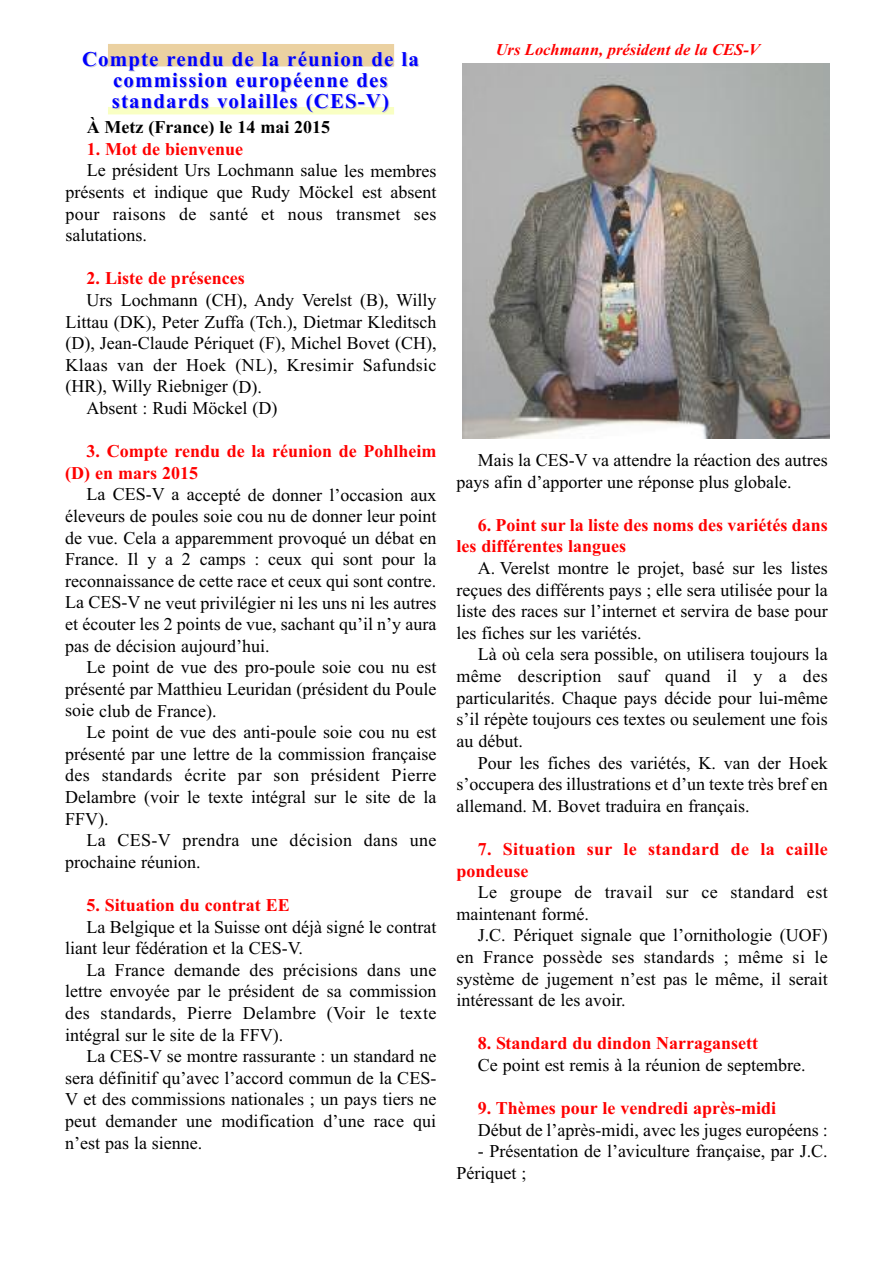
<style>
.page{position:relative;width:893px;height:1263px;background:#fff}
.page>*{position:absolute;margin:0;border:0;box-sizing:border-box;transform-origin:0 0}
.t1{font:700 21px/21px "Times";letter-spacing:.05em;color:#00f;text-align:center}
.t2{font:18px/21.6px "Times";color:#000;text-align:justify}
.t3{font:700 18px/21.6px "Times";color:#f00}
.t4{font:18px/21.6px "Times";letter-spacing:.02em;color:#000}
.t5{font:700 18px/21.6px "Times";letter-spacing:.02em;color:#f00}
.t6{font:700 18px "Times";color:#000}
.t7{font:italic 700 16.5px "Times";color:#f00}
</style>
<div class="page">
<div style="left:108px;top:44px;width:286px;height:23px;background:#ebd1a1"></div>
<div style="left:108px;top:107px;width:286px;height:8px;background:#f9ffc3"></div>
<img style="left:463px;top:64px;width:366px;height:375px">
<p class="t1" style="left:82px;top:48px;width:338px">Compte rendu de la réunion de la commission européenne des standards volailles (CES-V)</p>
<p class="t6" style="left:87px;top:117px;width:245px">À Metz (France) le 14 mai 2015</p>
<p class="t3" style="left:87px;top:138px;width:158px">1. Mot de bienvenue</p>
<p class="t2" style="left:65px;top:159px;width:373px;text-indent:21px">Le président Urs Lochmann salue les membres présents et indique que Rudy Möckel est absent pour raisons de santé et nous transmet ses salutations.</p>
<p class="t3" style="left:87px;top:267px;width:160px">2. Liste de présences</p>
<p class="t2" style="left:87px;top:289px;width:351px">Urs Lochmann (CH), Andy Verelst (B), Willy</p>
<p class="t2" style="left:65px;top:311px;width:373px">Littau (DK), Peter Zuffa (Tch.), Dietmar Kleditsch</p>
<p class="t2" style="left:65px;top:332px;width:373px">(D), Jean-Claude Périquet (F), Michel Bovet (CH),</p>
<p class="t4" style="left:65px;top:354px;width:373px">Klaas van der Hoek (NL), Kresimir Safundsic</p>
<p class="t2" style="left:65px;top:375px;width:198px">(HR), Willy Riebniger (D).</p>
<p class="t2" style="left:87px;top:397px;width:192px">Absent : Rudi Möckel (D)</p>
<p class="t3" style="left:65px;top:440px;width:373px;text-indent:21px">3. Compte rendu de la réunion de Pohlheim (D) en mars 2015</p>
<p class="t2" style="left:65px;top:483px;width:373px;text-indent:21px">La CES-V a accepté de donner l’occasion aux éleveurs de poules soie cou nu de donner leur point de vue. Cela a apparemment provoqué un débat en France. Il y a 2 camps : ceux qui sont pour la reconnaissance de cette race et ceux qui sont contre.<br>La CES-V ne veut privilégier ni les uns ni les autres et écouter les 2 points de vue, sachant qu’il n’y aura pas de décision aujourd’hui.</p>
<p class="t2" style="left:65px;top:656px;width:373px;text-indent:21px">Le point de vue des pro-poule soie cou nu est présenté par Matthieu Leuridan (président du Poule soie club de France).</p>
<p class="t2" style="left:65px;top:721px;width:373px;text-indent:21px">Le point de vue des anti-poule soie cou nu est présenté par une lettre de la commission française des standards écrite par son président Pierre Delambre (voir le texte intégral sur le site de la FFV).</p>
<p class="t4" style="left:65px;top:829px;width:373px;text-indent:21px">La CES-V prendra une décision dans une prochaine réunion.</p>
<p class="t3" style="left:86px;top:894px;width:205px">5. Situation du contrat EE</p>
<p class="t2" style="left:65px;top:915px;width:373px;text-indent:21px">La Belgique et la Suisse ont déjà signé le contrat liant leur fédération et la CES-V.</p>
<p class="t2" style="left:65px;top:959px;width:373px;text-indent:21px">La France demande des précisions dans une lettre envoyée par le président de sa commission des standards, Pierre Delambre (Voir le texte intégral sur le site de la FFV).</p>
<p class="t2" style="left:65px;top:1045px;width:373px;text-indent:21px">La CES-V se montre rassurante : un standard ne sera définitif qu’avec l’accord commun de la CES-V et des commissions nationales ; un pays tiers ne peut demander une modification d’une race qui n’est pas la sienne.</p>
<p class="t7" style="left:496px;top:40px;width:266px">Urs Lochmann, président de la CES-V</p>
<p class="t2" style="left:456px;top:449px;width:373px;text-indent:21px">Mais la CES-V va attendre la réaction des autres pays afin d’apporter une réponse plus globale.</p>
<p class="t3" style="left:456px;top:514px;width:373px;text-indent:21px">6. Point sur la liste des noms des variétés dans les différentes langues</p>
<p class="t2" style="left:456px;top:557px;width:373px;text-indent:21px">A. Verelst montre le projet, basé sur les listes reçues des différents pays ; elle sera utilisée pour la liste des races sur l’internet et servira de base pour les fiches sur les variétés.</p>
<p class="t2" style="left:456px;top:643px;width:373px;text-indent:21px">Là où cela sera possible, on utilisera toujours la même description sauf quand il y a des particularités. Chaque pays décide pour lui-même s’il répète toujours ces textes ou seulement une fois au début.</p>
<p class="t2" style="left:456px;top:751px;width:373px;text-indent:21px">Pour les fiches des variétés, K. van der Hoek s’occupera des illustrations et d’un texte très bref en allemand. M. Bovet traduira en français.</p>
<p class="t5" style="left:456px;top:838px;width:373px;text-indent:21px">7. Situation sur le standard de la caille pondeuse</p>
<p class="t4" style="left:456px;top:881px;width:373px;text-indent:21px">Le groupe de travail sur ce standard est maintenant formé.</p>
<p class="t2" style="left:456px;top:924px;width:373px;text-indent:21px">J.C. Périquet signale que l’ornithologie (UOF) en France possède ses standards ; même si le système de jugement n’est pas le même, il serait intéressant de les avoir.</p>
<p class="t3" style="left:478px;top:1032px;width:282px">8. Standard du dindon Narragansett</p>
<p class="t2" style="left:478px;top:1054px;width:330px">Ce point est remis à la réunion de septembre.</p>
<p class="t3" style="left:478px;top:1097px;width:300px">9. Thèmes pour le vendredi après-midi</p>
<p class="t2" style="left:478px;top:1119px;width:351px">Début de l’après-midi, avec les juges européens :</p>
<p class="t2" style="left:456px;top:1140px;width:373px;text-indent:21px">- Présentation de l’aviculture française, par J.C.<br>Périquet ;</p>
</div>
